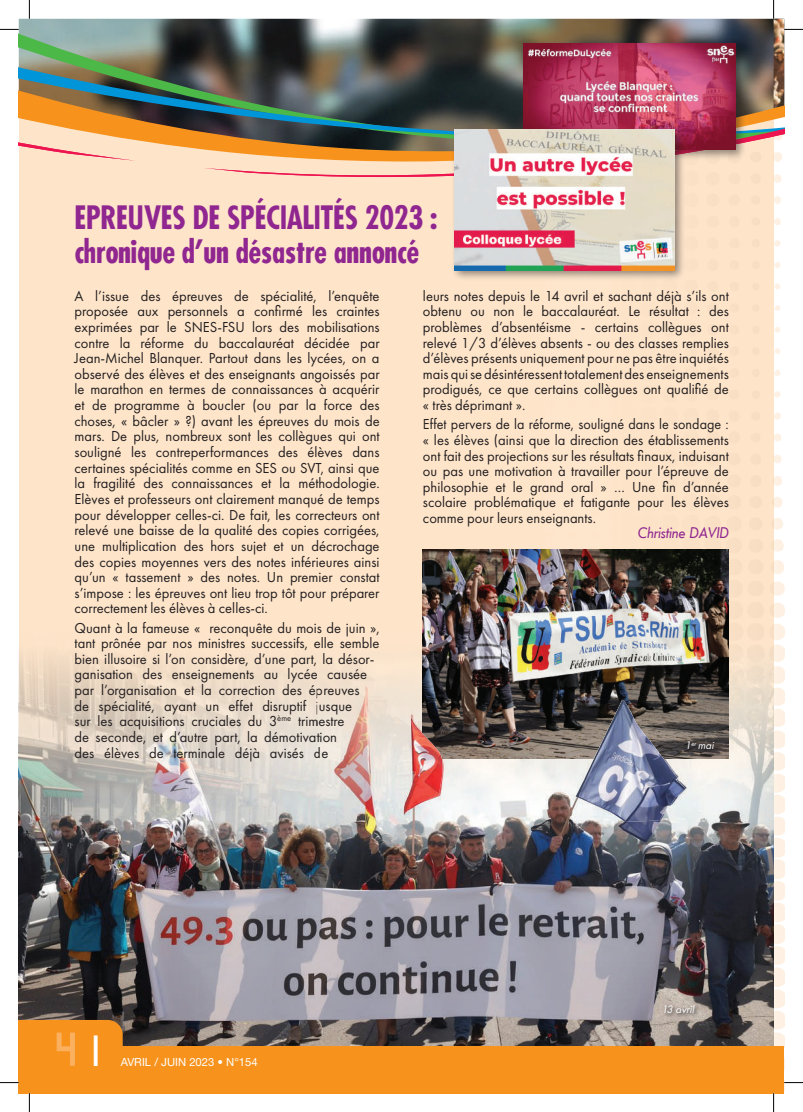
<style>
.page{position:relative;width:803px;height:1112px;background:#fff}
.page>*{position:absolute;margin:0;border:0;box-sizing:border-box;transform-origin:0 0}
.t1{font:700 56.25px "Jocelyn";color:#fab05f}
.t2{font:700 condensed 31.25px/33.8px "Futura";letter-spacing:-.01em;color:#90268f}
.t3{font:15px/15.6px "Futura PT";color:#231f20;text-align:justify}
.t4{font:15px/15.6px "Futura PT";color:#231f20;text-align:justify;scale:.94 1}
.t5{font:italic 15px "Futura BQ";color:#90268f}
.t6{font:11.25px "Helvetica Neue LT Std";color:#fff}
.t7{font:italic 11.25px "Futura PT";color:#fff}
.s1{font-family:"Helvetica Neue LT Std";font-weight:400;font-stretch:condensed;font-size:42.75px;color:#fff}
</style>
<div class="page">
<div style="left:19px;top:19px;width:754px;height:1073px;background:#fee5ca"></div>
<svg style="left:728px;top:202px;width:56px;height:843px"></svg>
<img style="left:19px;top:632px;width:754px;height:413px">
<div style="left:773px;top:1045px;width:11px;height:47px;background:#f7931d"></div>
<div style="left:19px;top:1045px;width:754px;height:47px;background:#f7931d"></div>
<svg style="left:19px;top:19px;width:535px;height:6px"></svg>
<img style="left:19px;top:27px;width:763px;height:175px">
<img style="left:423px;top:549px;width:305px;height:209px">
<div style="left:519px;top:39px;width:228px;height:122px;background:#231f20;opacity:.5"></div>
<img style="left:523px;top:43px;width:213px;height:107px">
<div style="left:451px;top:125px;width:235px;height:157px;background:#231f20;opacity:.5"></div>
<img style="left:455px;top:129px;width:219px;height:141px">
<svg style="left:318px;top:653px;width:125px;height:162px"></svg>
<img style="left:403px;top:717px;width:40px;height:98px">
<img style="left:576px;top:699px;width:110px;height:122px">
<svg style="left:686px;top:739px;width:33px;height:15px"></svg>
<svg style="left:663px;top:1002px;width:37px;height:16px"></svg>
<svg style="left:0;top:29px;width:19px;height:1px"></svg>
<svg style="left:784px;top:1081px;width:19px;height:2px"></svg>
<svg style="left:29px;top:0;width:1px;height:19px"></svg>
<svg style="left:0;top:1019px;width:123px;height:92px"></svg>
<img style="left:554px;top:0;width:249px;height:146px">
<svg style="left:773px;top:1092px;width:1px;height:19px"></svg>
<h2 class="t2" style="left:74px;top:200px;width:365px">EPREUVES DE SPÉCIALITÉS 2023 : chronique d’un désastre annoncé</h2>
<p class="t3" style="left:75px;top:287px;width:307px">A l’issue des épreuves de spécialité, l’enquête proposée aux personnels a confirmé les craintes exprimées par le SNES-FSU lors des mobilisations contre la réforme du baccalauréat décidée par Jean-Michel Blanquer. Partout dans les lycées, on a observé des élèves et des enseignants angoissés par le marathon en termes de connaissances à acquérir et de programme à boucler (ou par la force des choses, « bâcler » ?) avant les épreuves du mois de mars. De plus, nombreux sont les collègues qui ont souligné les contreperformances des élèves dans certaines spécialités comme en SES ou SVT, ainsi que la fragilité des connaissances et la méthodologie.<br>Elèves et professeurs ont clairement manqué de temps pour développer celles-ci. De fait, les correcteurs ont relevé une baisse de la qualité des copies corrigées, une multiplication des hors sujet et un décrochage des copies moyennes vers des notes inférieures ainsi qu’un « tassement » des notes. Un premier constat s’impose : les épreuves ont lieu trop tôt pour préparer correctement les élèves à celles-ci.</p>
<p class="t3" style="left:75px;top:619px;width:307px;text-align:left">Quant à la fameuse « reconquête du mois de juin », tant prônée par nos ministres successifs, elle semble bien illusoire si l’on considère, d’une part, la désor&shy;ganisation des enseignements au lycée causée par l’organisation et la correction des épreuves<br>de spécialité, ayant un effet disruptif jusque<br>sur les acquisitions cruciales du 3<sup>ème</sup> trimestre<br>de seconde, et d’autre part, la démotivation<br>des élèves de terminale déjà avisés de</p>
<p class="t3" style="left:423px;top:287px;width:307px">leurs notes depuis le 14 avril et sachant déjà s’ils ont obtenu ou non le baccalauréat. Le résultat : des problèmes d’absentéisme - certains collègues ont relevé 1/3 d’élèves absents - ou des classes remplies d’élèves présents uniquement pour ne pas être inquiétés mais qui se désintéressent totalement des enseignements prodigués, ce que certains collègues ont qualifié de « très déprimant ».</p>
<p class="t4" style="left:423px;top:416px;width:327px">Effet pervers de la réforme, souligné dans le sondage : « les élèves (ainsi que la direction des établissements ont fait des projections sur les résultats finaux, induisant ou pas une motivation à travailler pour l’épreuve de philosophie et le grand oral » … Une fin d’année scolaire problématique et fatigante pour les élèves comme pour leurs enseignants.</p>
<p class="t5" style="left:637px;top:524px;width:93px">Christine DAVID</p>
<p class="t7" style="left:685px;top:738px;width:33px">1<sup>er</sup>mai</p>
<h1 class="t1" style="left:54px;top:1018px;width:47px">4 <span class="s1">I</span></h1>
<p class="t6" style="left:121px;top:1054px;width:138px">AVRIL / JUIN 2023 • N°154</p>
<p class="t7" style="left:662px;top:1002px;width:36px">13 avril</p>
</div>
